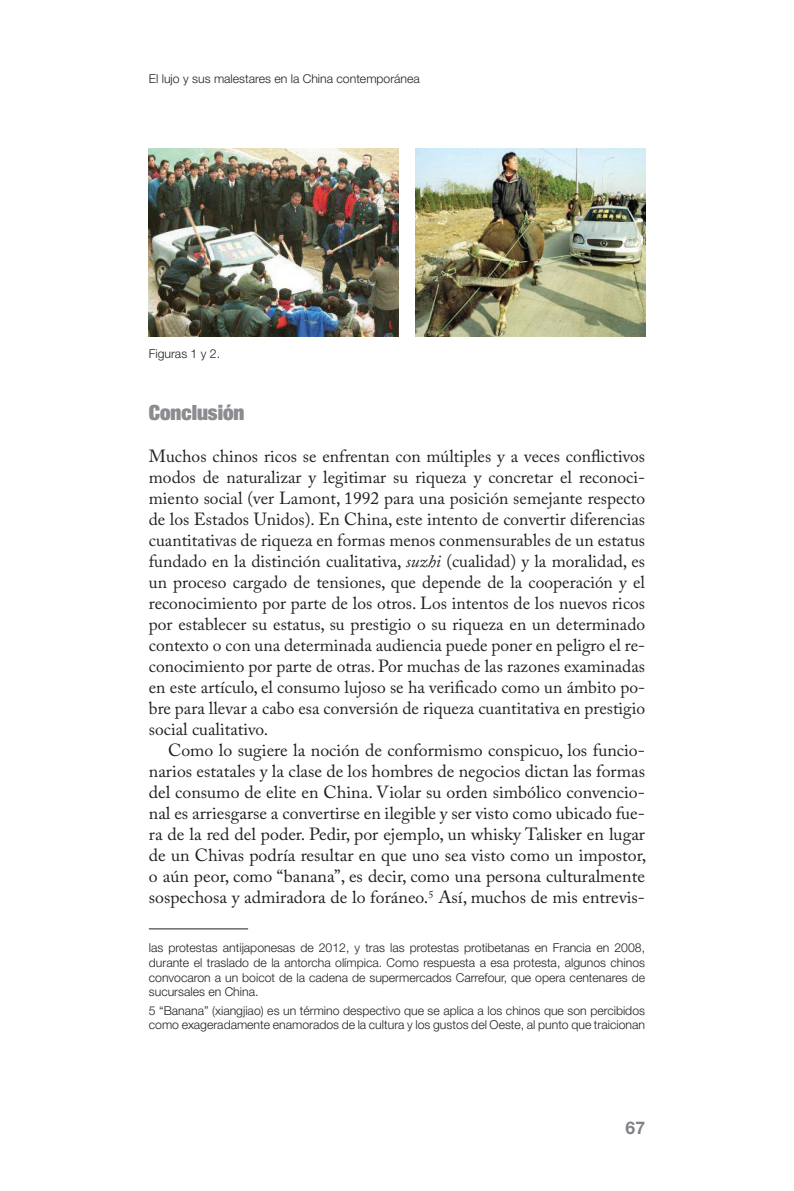
<style>
.page{position:relative;width:794px;height:1191px;background:#fff}
.page>*{position:absolute;margin:0;border:0;box-sizing:border-box;transform-origin:0 0}
.t1{font:900 expanded 21px "Helvetica Neue";color:#8a8c8f}
.t2{font:17.5px/21px "Adobe Caslon Pro";color:#231f20;text-align:justify}
.t3{font:700 17.5px "Helvetica Neue";color:#808285}
.t4{font:300 12.25px/14.7px "Helvetica Neue";color:#231f20;text-align:justify}
.s1{font-style:italic}
</style>
<div class="page">
<img style="left:149px;top:149px;width:249px;height:187px">
<img style="left:416px;top:149px;width:229px;height:187px">
<hr style="left:149px;top:928px;width:99px;height:1px;background:#231f20">
<p class="t4" style="left:149px;top:71px;width:272px">El lujo y sus malestares en la China contemporánea</p>
<p class="t4" style="left:149px;top:345px;width:73px">Figuras 1 y 2.</p>
<p class="t1" style="left:149px;top:399px;width:97px">Conclusión</p>
<p class="t2" style="left:149px;top:445px;width:498px">Muchos chinos ricos se enfrentan con múltiples y a veces conflictivos modos de naturalizar y legitimar su riqueza y concretar el reconoci&shy;miento social (ver Lamont, 1992 para una posición semejante respecto de los Estados Unidos). En China, este intento de convertir diferencias cuantitativas de riqueza en formas menos conmensurables de un estatus fundado en la distinción cualitativa, <span class="s1">suzhi</span> (cualidad) y la moralidad, es un proceso cargado de tensiones, que depende de la cooperación y el reconocimiento por parte de los otros. Los intentos de los nuevos ricos por establecer su estatus, su prestigio o su riqueza en un determinado contexto o con una determinada audiencia puede poner en peligro el re&shy;conocimiento por parte de otras. Por muchas de las razones examinadas en este artículo, el consumo lujoso se ha verificado como un ámbito po&shy;bre para llevar a cabo esa conversión de riqueza cuantitativa en prestigio social cualitativo.</p>
<p class="t2" style="left:149px;top:739px;width:499px;text-indent:19px">Como lo sugiere la noción de conformismo conspicuo, los funcio&shy;narios estatales y la clase de los hombres de negocios dictan las formas del consumo de elite en China. Violar su orden simbólico convencio&shy;nal es arriesgarse a convertirse en ilegible y ser visto como ubicado fue&shy;ra de la red del poder. Pedir, por ejemplo, un whisky Talisker en lugar de un Chivas podría resultar en que uno sea visto como un impostor, o aún peor, como “banana”, es decir, como una persona culturalmente sospechosa y admiradora de lo foráneo.<sup>5</sup> Así, muchos de mis entrevis-</p>
<p class="t4" style="left:149px;top:940px;width:498px">las protestas antijaponesas de 2012, y tras las protestas protibetanas en Francia en 2008, durante el traslado de la antorcha olímpica. Como respuesta a esa protesta, algunos chinos convocaron a un boicot de la cadena de supermercados Carrefour, que opera centenares de sucursales en China.</p>
<p class="t4" style="left:149px;top:1002px;width:498px">5 “Banana” (xiangjiao) es un término despectivo que se aplica a los chinos que son percibidos como exageradamente enamorados de la cultura y los gustos del Oeste, al punto que traicionan</p>
<p class="t3" style="left:625px;top:1116px;width:21px">67</p>
</div>
